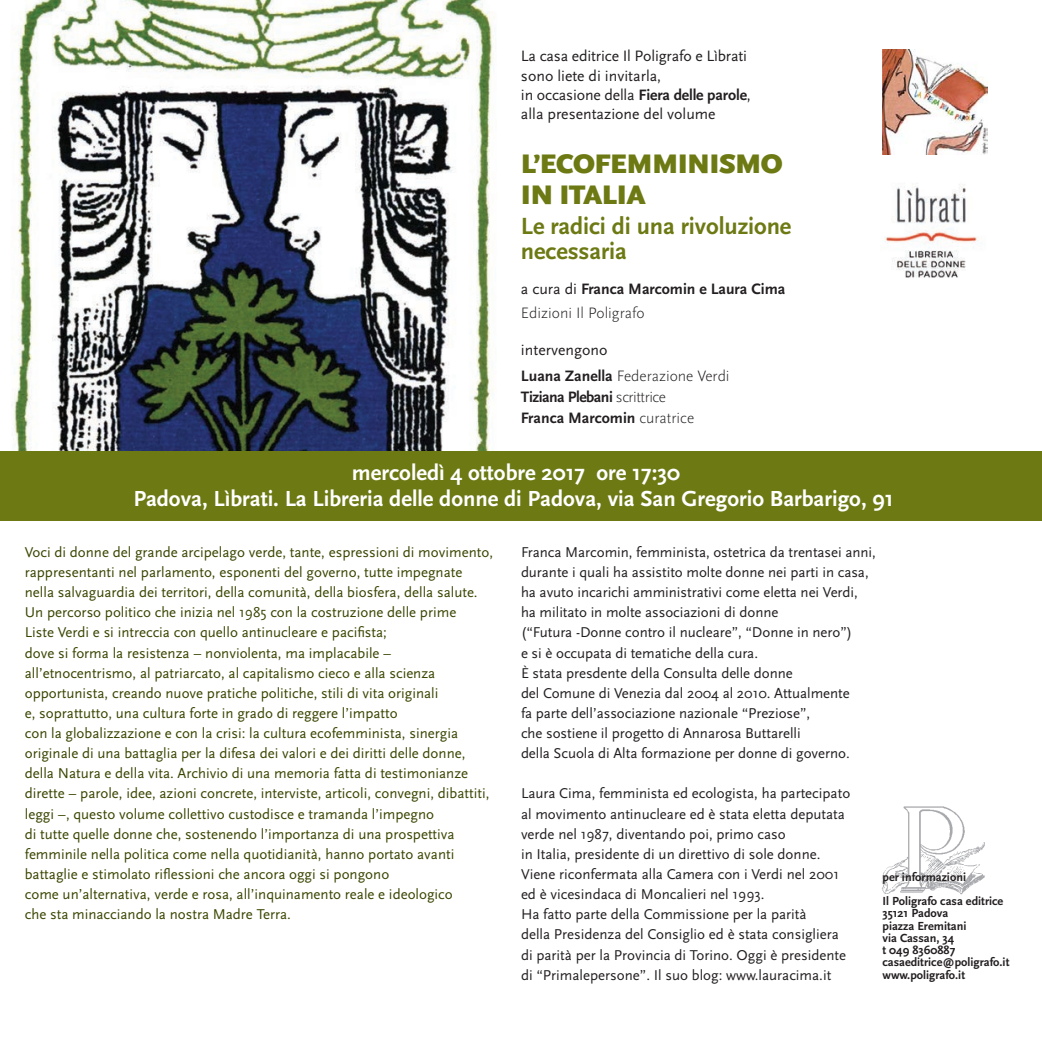
<style>
.page{position:relative;width:1042px;height:1042px;background:#fff}
.page>*{position:absolute;margin:0;border:0;box-sizing:border-box;transform-origin:0 0}
.titolo{font:900 28px/31.5px "Scala Sans";letter-spacing:-.02em;color:#6d7913}
.titolo-2{font:24.5px/24.5px "Scala Sans Bold LF";letter-spacing:-.005em;color:#6d7913}
.luogo_e_ora{font:700 22.75px "Scala Sans";color:#fff}
.t1{font:15.75px/19.2px "Scala Sans";color:#231f20}
.cura_autore{font:700 15.75px "Scala Sans";color:#231f20}
.partecipante{font:300 15.75px "Scala Sans";color:#231f20}
.partecipante-2{font:700 15.75px "Scala Sans";letter-spacing:-.03em;color:#231f20}
.partecipante-3{font:700 15.75px "Scala Sans";color:#231f20}
.cura_autore-2{font:300 15.75px "Scala Sans";color:#231f20}
.t2{font:14.88px/20.1px "Scala Sans";color:#3b4500}
.t3{font:14.88px/20.1px "Scala Sans";letter-spacing:-.005em;color:#231f20}
.recapiti{font:700 12.25px "Scala Sans";color:#231f20}
.s1{font-weight:700}
.s2{font-weight:400}
.s3{font-weight:300}
</style>
<div class="page">
<img style="left:12px;top:0;width:483px;height:451px">
<div style="left:0;top:451px;width:1042px;height:70px;background:#6d7913"></div>
<img style="left:881px;top:806px;width:104px;height:89px">
<img style="left:884px;top:184px;width:98px;height:94px">
<img style="left:882px;top:50px;width:105px;height:104px">
<p class="t1" style="left:521px;top:47px;width:228px">La casa editrice Il Poligrafo e Lìbrati sono liete di invitarla,</p>
<p class="t1" style="left:521px;top:85px;width:231px">in occasione della <span class="s1">Fiera delle parole</span>,</p>
<p class="t1" style="left:521px;top:105px;width:196px">alla presentazione del volume</p>
<p class="titolo" style="left:521px;top:149px;width:263px">L’ECOFEMMINISMO<br>IN ITALIA</p>
<p class="titolo-2" style="left:521px;top:214px;width:272px">Le radici di una rivoluzione necessaria</p>
<p class="cura_autore" style="left:521px;top:280px;width:266px"><span class="s2">a cura di</span> Franca Marcomin e Laura Cima</p>
<p class="cura_autore-2" style="left:521px;top:304px;width:125px">Edizioni Il Poligrafo</p>
<p class="t1" style="left:521px;top:340px;width:88px">intervengono</p>
<p class="partecipante" style="left:521px;top:367px;width:210px"><span class="s1">Luana Zanella</span> Federazione Verdi</p>
<p class="partecipante-2" style="left:521px;top:388px;width:147px">Tiziana Plebani <span class="s3">scrittrice</span></p>
<p class="partecipante-3" style="left:521px;top:409px;width:175px">Franca Marcomin <span class="s3">curatrice</span></p>
<p class="luogo_e_ora" style="left:352px;top:460px;width:330px">mercoledì 4 ottobre 2017 ore 17:30</p>
<p class="luogo_e_ora" style="left:133px;top:486px;width:762px">Padova, Lìbrati. La Libreria delle donne di Padova, via San Gregorio Barbarigo, 91</p>
<p class="t2" style="left:25px;top:542px;width:470px">Voci di donne del grande arcipelago verde, tante, espressioni di movimento, rappresentanti nel parlamento, esponenti del governo, tutte impegnate nella salvaguardia dei territori, della comunità, della biosfera, della salute.</p>
<p class="t2" style="left:25px;top:603px;width:433px">Un percorso politico che inizia nel 1985 con la costruzione delle prime</p>
<p class="t2" style="left:25px;top:623px;width:466px">Liste Verdi e si intreccia con quello antinucleare e pacifista;<br>dove si forma la resistenza – nonviolenta, ma implacabile – all’etnocentrismo, al patriarcato, al capitalismo cieco e alla scienza opportunista, creando nuove pratiche politiche, stili di vita originali<br>e, soprattutto, una cultura forte in grado di reggere l’impatto<br>con la globalizzazione e con la crisi: la cultura ecofemminista, sinergia originale di una battaglia per la difesa dei valori e dei diritti delle donne, della Natura e della vita. Archivio di una memoria fatta di testimonianze dirette – parole, idee, azioni concrete, interviste, articoli, convegni, dibattiti, leggi –, questo volume collettivo custodisce e tramanda l’impegno<br>di tutte quelle donne che, sostenendo l’importanza di una prospettiva femminile nella politica come nella quotidianità, hanno portato avanti battaglie e stimolato riflessioni che ancora oggi si pongono<br>come un’alternativa, verde e rosa, all’inquinamento reale e ideologico</p>
<p class="t2" style="left:25px;top:904px;width:268px">che sta minacciando la nostra Madre Terra.</p>
<p class="t3" style="left:521px;top:542px;width:356px">Franca Marcomin, femminista, ostetrica da trentasei anni, durante i quali ha assistito molte donne nei parti in casa, ha avuto incarichi amministrativi come eletta nei Verdi, ha militato in molte associazioni di donne<br>(“Futura -Donne contro il nucleare”, “Donne in nero”)<br>e si è occupata di tematiche della cura.<br>È stata presdente della Consulta delle donne<br>del Comune di Venezia dal 2004 al 2010. Attualmente<br>fa parte dell’associazione nazionale “Preziose”,<br>che sostiene il progetto di Annarosa Buttarelli<br>della Scuola di Alta formazione per donne di governo.</p>
<p class="t3" style="left:521px;top:784px;width:331px">Laura Cima, femminista ed ecologista, ha partecipato al movimento antinucleare ed è stata eletta deputata verde nel 1987, diventando poi, primo caso<br>in Italia, presidente di un direttivo di sole donne.<br>Viene riconfermata alla Camera con i Verdi nel 2001 ed è vicesindaca di Moncalieri nel 1993.</p>
<p class="t3" style="left:521px;top:904px;width:287px">Ha fatto parte della Commissione per la parità</p>
<p class="t3" style="left:521px;top:925px;width:319px">della Presidenza del Consiglio ed è stata consigliera</p>
<p class="t3" style="left:521px;top:945px;width:327px">di parità per la Provincia di Torino. Oggi è presidente di “Primalepersone”. Il suo blog: www.lauracima.it</p>
<p class="recapiti" style="left:882px;top:870px;width:85px">per informazioni</p>
<p class="recapiti" style="left:882px;top:894px;width:122px">Il Poligrafo casa editrice</p>
<p class="recapiti" style="left:882px;top:907px;width:67px">35121 Padova</p>
<p class="recapiti" style="left:882px;top:919px;width:85px">piazza Eremitani</p>
<p class="recapiti" style="left:882px;top:931px;width:73px">via Cassan, 34</p>
<p class="recapiti" style="left:882px;top:943px;width:74px">t 049 8360887</p>
<p class="recapiti" style="left:882px;top:956px;width:128px">casaeditrice@poligrafo.it</p>
<p class="recapiti" style="left:882px;top:968px;width:84px">www.poligrafo.it</p>
</div>
